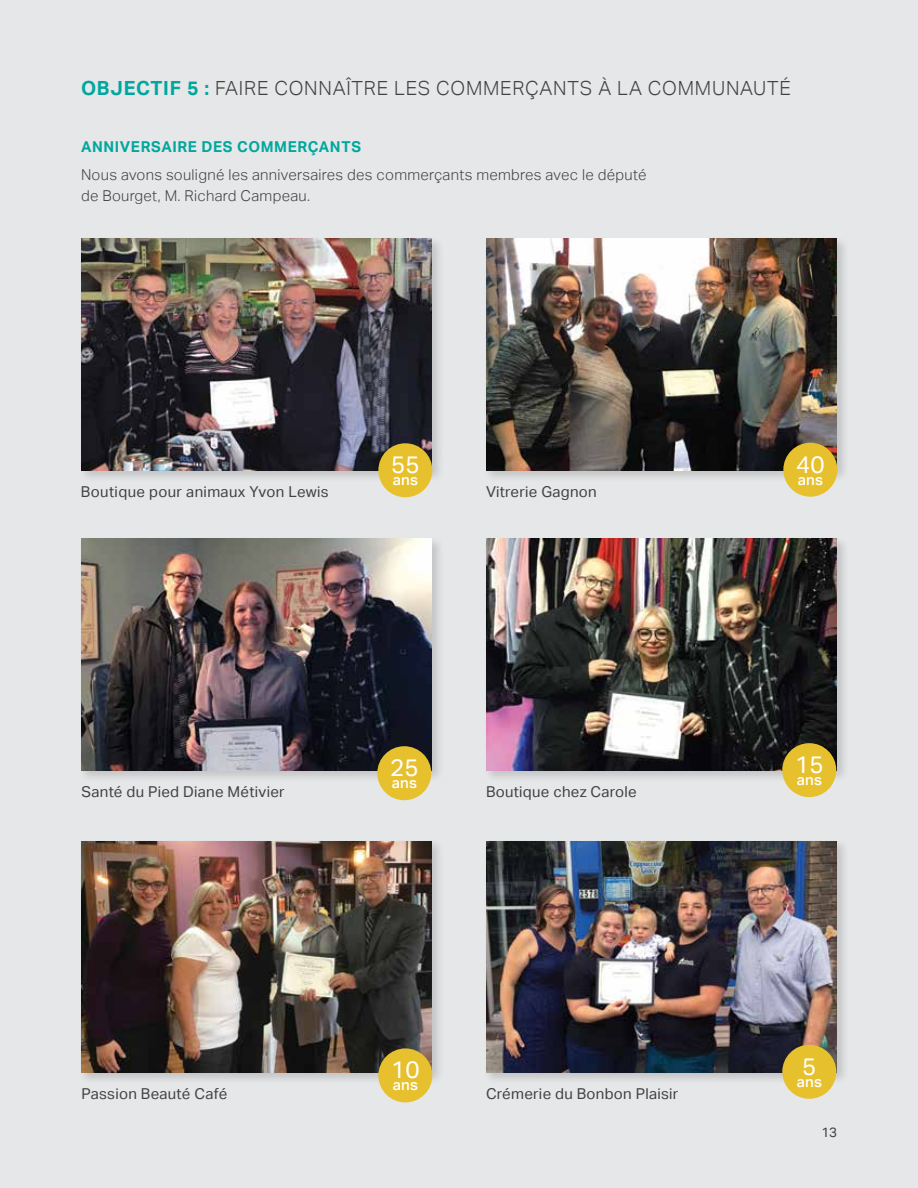
<style>
.page{position:relative;width:918px;height:1188px;background:#fff}
.page>*{position:absolute;margin:0;border:0;box-sizing:border-box;transform-origin:0 0}
.t1{font:24px "Aktiv Grotesk";letter-spacing:.01em;color:#fff}
.t2{font:300 19.5px "Aktiv Grotesk";letter-spacing:.04em;color:#414042}
.t3{font:15px "Aktiv Grotesk";letter-spacing:.02em;color:#414042}
.t4{font:300 15px/21px "Aktiv Grotesk";letter-spacing:.02em;color:#414042}
.t5{font:700 15px "Aktiv Grotesk";letter-spacing:.04em;color:#00a79e}
.t6{font:500 15px "Aktiv Grotesk";letter-spacing:.01em;color:#fff}
.t7{font:13.5px "Aktiv Grotesk";color:#414042}
.s1{font-weight:700;color:#00a79e}
</style>
<div class="page">
<img style="left:0;top:0;width:918px;height:1188px">
<h2 class="t2" style="left:81px;top:77px;width:711px"><span class="s1">OBJECTIF 5 :</span> FAIRE CONNAÎTRE LES COMMERÇANTS À LA COMMUNAUTÉ</h2>
<p class="t5" style="left:81px;top:139px;width:282px">ANNIVERSAIRE DES COMMERÇANTS</p>
<p class="t4" style="left:81px;top:165px;width:567px">Nous avons souligné les anniversaires des commerçants membres avec le député de Bourget, M. Richard Campeau.</p>
<p class="t3" style="left:81px;top:483px;width:249px">Boutique pour animaux Yvon Lewis</p>
<h1 class="t1" style="left:391px;top:451px;width:30px">55</h1>
<p class="t6" style="left:393px;top:471px;width:27px">ans</p>
<p class="t3" style="left:486px;top:483px;width:112px">Vitrerie Gagnon</p>
<h1 class="t1" style="left:390px;top:754px;width:30px">25</h1>
<p class="t6" style="left:392px;top:774px;width:27px">ans</p>
<p class="t3" style="left:82px;top:783px;width:205px">Santé du Pied Diane Métivier</p>
<p class="t3" style="left:486px;top:783px;width:152px">Boutique chez Carole</p>
<p class="t3" style="left:82px;top:1085px;width:147px">Passion Beauté Café</p>
<h1 class="t1" style="left:391px;top:1056px;width:30px">10</h1>
<p class="t6" style="left:393px;top:1076px;width:27px">ans</p>
<p class="t3" style="left:486px;top:1085px;width:194px">Crémerie du Bonbon Plaisir</p>
<h1 class="t1" style="left:796px;top:450px;width:30px">40</h1>
<p class="t6" style="left:798px;top:471px;width:27px">ans</p>
<h1 class="t1" style="left:795px;top:751px;width:30px">15</h1>
<p class="t6" style="left:797px;top:771px;width:27px">ans</p>
<h1 class="t1" style="left:802px;top:1052px;width:16px">5</h1>
<p class="t6" style="left:797px;top:1073px;width:27px">ans</p>
<p class="t7" style="left:822px;top:1125px;width:17px">13</p>
</div>
